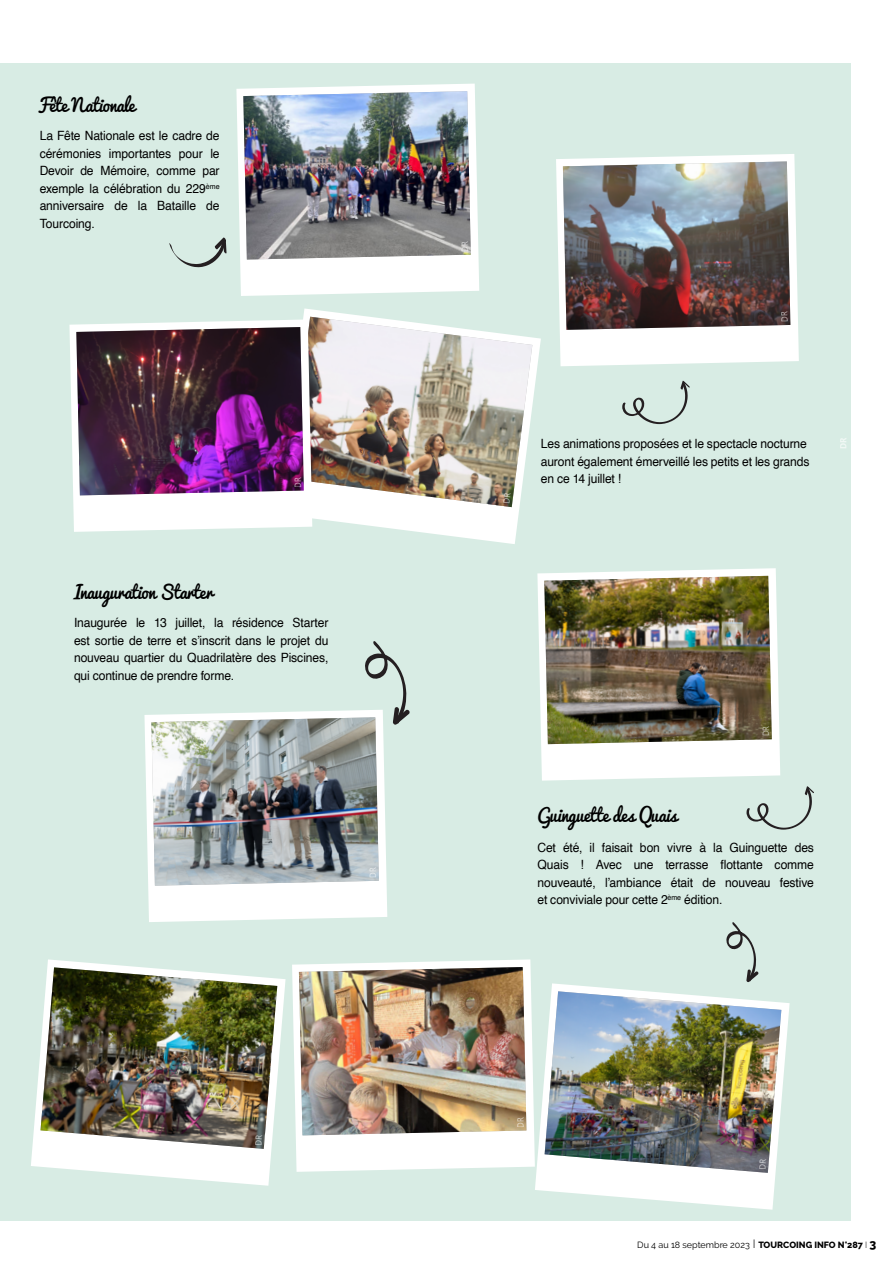
<style>
.page{position:relative;width:893px;height:1263px;background:#fff}
.page>*{position:absolute;margin:0;border:0;box-sizing:border-box;transform-origin:0 0}
.t1{font:18px "Pacifico";letter-spacing:-.025em;color:#000;scale:.95 1}
.t2{font:12.75px/17.5px "Helvetica";letter-spacing:-.01em;color:#000;text-align:justify;scale:.95 1}
.t3{font:9px "Raleway";color:#000}
.t4{font:700 9px "Segoe UI";color:#fff;scale:.9 1}
.s1{font-weight:300;font-size:12px}
.s2{font-weight:800}
.s3{font-weight:300}
.s4{font-weight:800;font-size:12px}
</style>
<div class="page">
<div style="left:0;top:63px;width:850px;height:1157px;background:#d8ece4"></div>
<svg style="left:169px;top:238px;width:58px;height:29px"></svg>
<svg style="left:236px;top:83px;width:243px;height:213px"></svg>
<svg style="left:556px;top:154px;width:243px;height:212px"></svg>
<svg style="left:303px;top:308px;width:238px;height:236px"></svg>
<img style="left:316px;top:317px;width:216px;height:190px">
<svg style="left:69px;top:316px;width:247px;height:219px"></svg>
<svg style="left:144px;top:715px;width:244px;height:207px;background:#fafcfb"></svg>
<svg style="left:537px;top:568px;width:243px;height:213px"></svg>
<svg style="left:31px;top:959px;width:255px;height:227px"></svg>
<svg style="left:292px;top:959px;width:239px;height:213px;background:#f9fcfb"></svg>
<svg style="left:531px;top:982px;width:259px;height:228px"></svg>
<svg style="left:622px;top:381px;width:68px;height:43px"></svg>
<svg style="left:746px;top:786px;width:68px;height:44px"></svg>
<svg style="left:726px;top:922px;width:32px;height:60px"></svg>
<img style="left:243px;top:91px;width:228px;height:169px">
<img style="left:563px;top:161px;width:227px;height:169px">
<svg style="left:503px;top:492px;width:8px;height:11px"></svg>
<img style="left:76px;top:327px;width:228px;height:168px">
<img style="left:151px;top:641px;width:259px;height:245px">
<img style="left:544px;top:576px;width:228px;height:168px">
<img style="left:41px;top:967px;width:236px;height:182px">
<img style="left:299px;top:967px;width:227px;height:168px">
<img style="left:545px;top:991px;width:236px;height:182px">
<h1 class="t1" style="left:38px;top:95px;width:104px">Fête Nationale</h1>
<p class="t2" style="left:40px;top:127px;width:191px">La Fête Nationale est le cadre de cérémonies importantes pour le Devoir de Mémoire, comme par exemple la célébration du 229<sup>ème </sup>anniversaire de la Bataille de Tourcoing.</p>
<h1 class="t1" style="left:74px;top:582px;width:148px">Inauguration Starter</h1>
<p class="t2" style="left:74px;top:614px;width:269px">Inaugurée le 13 juillet, la résidence Starter est sortie de terre et s’inscrit dans le projet du nouveau quartier du Quadrilatère des Piscines, qui continue de prendre forme.</p>
<p class="t2" style="left:541px;top:435px;width:284px;text-align:left">Les animations proposées et le spectacle nocturne auront également émerveillé les petits et les grands en ce 14 juillet !</p>
<p class="t4" style="left:837px;top:449px;width:14px;rotate:-90deg">DR</p>
<h1 class="t1" style="left:537px;top:806px;width:149px">Guinguette des Quais</h1>
<p class="t2" style="left:537px;top:839px;width:293px">Cet été, il faisait bon vivre à la Guinguette des Quais ! Avec une terrasse flottante comme nouveauté, l’ambiance était de nouveau festive et conviviale pour cette 2<sup>ème</sup> édition.</p>
<p class="t3" style="left:637px;top:1239px;width:241px">Du 4 au 18 septembre 2023 <span class="s1">I</span> <span class="s2">TOURCOING INFO N°287</span> <span class="s3">I</span> <span class="s4">3</span></p>
</div>
